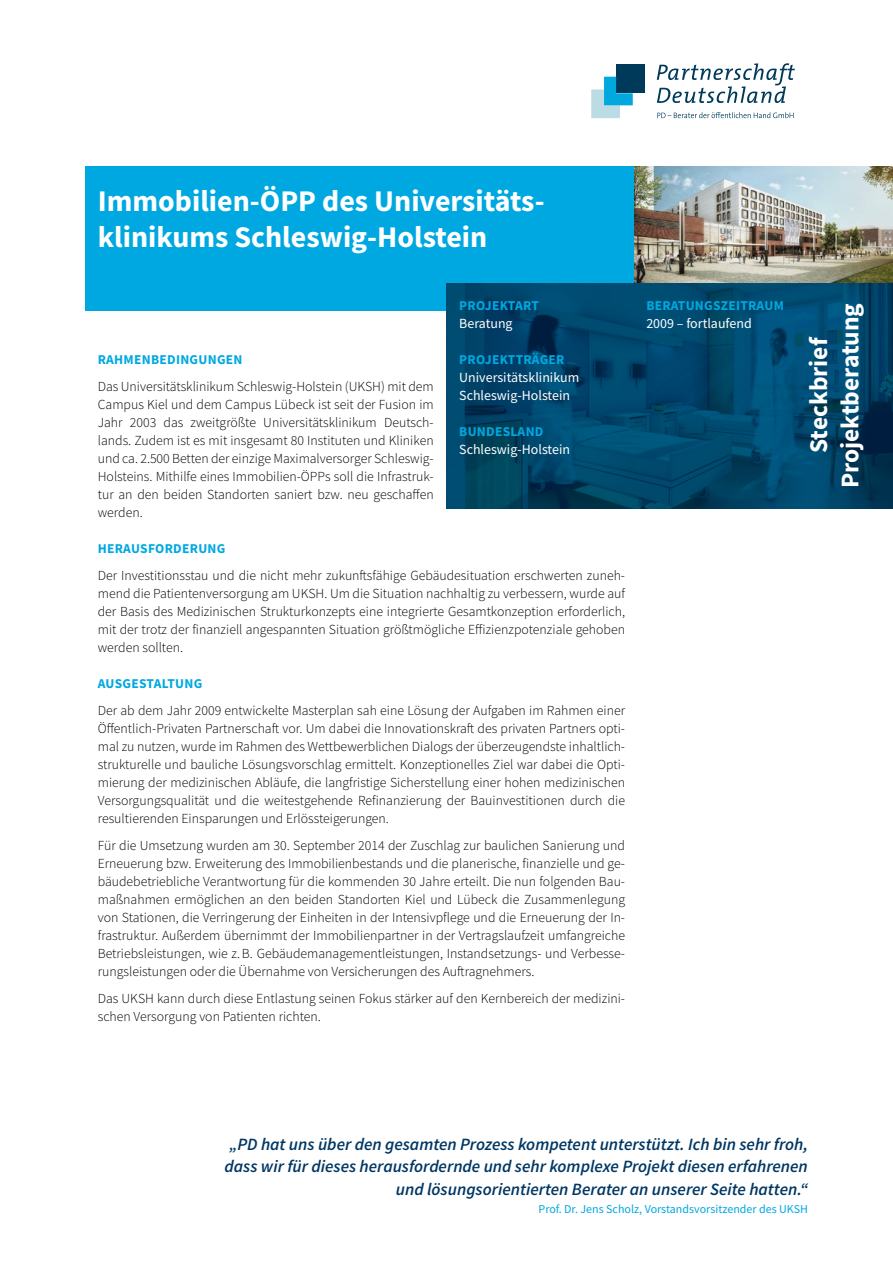
<style>
.page{position:relative;width:893px;height:1263px;background:#fff}
.page>*{position:absolute;margin:0;border:0;box-sizing:border-box;transform-origin:0 0}
.t1{font:700 30px/36px "Source Sans Pro";color:#fff}
.t2{font:700 25.5px/31.5px "Source Sans Pro";color:#fff;text-align:center}
.t3{font:italic 600 17.25px/22.5px "Source Sans Pro";color:#003764;text-align:right}
.t4{font:13.95px/18px "Source Sans Pro";color:#fff}
.Kleiner_Text{font:300 13.8px/18px "Source Sans Pro";color:#000;text-align:justify}
.Kleine_Headline{font:700 13.5px "Source Sans Pro";letter-spacing:.08em;color:#00a8e1}
.t5{font:12px "Source Sans Pro";color:#00a8e1}
</style>
<div class="page">
<img style="left:634px;top:166px;width:259px;height:117px">
<div style="left:85px;top:166px;width:549px;height:144px;background:#00a8e1"></div>
<svg style="left:657px;top:63px;width:138px;height:40px"></svg>
<svg style="left:657px;top:112px;width:136px;height:6px"></svg>
<div style="left:616px;top:65px;width:29px;height:28px;background:#003a5b"></div>
<svg style="left:591px;top:77px;width:42px;height:41px"></svg>
<img style="left:446px;top:283px;width:447px;height:225px">
<h1 class="t1" style="left:98px;top:183px;width:448px">Immobilien-ÖPP des Universitäts&shy;klinikums Schleswig-Holstein</h1>
<p class="Kleine_Headline" style="left:459px;top:296px;width:81px">PROJEKTART</p>
<p class="t4" style="left:459px;top:314px;width:55px">Beratung</p>
<p class="Kleine_Headline" style="left:459px;top:350px;width:107px">PROJEKTTRÄGER</p>
<p class="t4" style="left:459px;top:368px;width:121px">Universitätsklinikum<br>Schleswig-Holstein</p>
<p class="Kleine_Headline" style="left:459px;top:422px;width:86px">BUNDESLAND</p>
<p class="t4" style="left:459px;top:440px;width:112px">Schleswig-Holstein</p>
<p class="Kleine_Headline" style="left:98px;top:350px;width:146px">RAHMENBEDINGUNGEN</p>
<p class="Kleiner_Text" style="left:98px;top:377px;width:337px">Das Universitätsklinikum Schleswig-Holstein (UKSH) mit dem Campus Kiel und dem Campus Lübeck ist seit der Fusion im Jahr 2003 das zweitgrößte Universitätsklinikum Deutsch&shy;lands. Zudem ist es mit insgesamt 80 Instituten und Kliniken und ca. 2.500 Betten der einzige Maximalversorger Schleswig-Holsteins. Mithilfe eines Immobilien-ÖPPs soll die Infrastruk&shy;tur an den beiden Standorten saniert bzw. neu geschaffen werden.</p>
<p class="Kleine_Headline" style="left:98px;top:539px;width:129px">HERAUSFORDERUNG</p>
<p class="Kleiner_Text" style="left:98px;top:566px;width:529px">Der Investitionsstau und die nicht mehr zukunftsfähige Gebäudesituation erschwerten zuneh&shy;mend die Patientenversorgung am UKSH. Um die Situation nachhaltig zu verbessern, wurde auf der Basis des Medizinischen Strukturkonzepts eine integrierte Gesamtkonzeption erforderlich, mit der trotz der finanziell angespannten Situation größtmögliche Effizienzpotenziale gehoben werden sollten.</p>
<p class="Kleine_Headline" style="left:98px;top:674px;width:106px">AUSGESTALTUNG</p>
<p class="Kleiner_Text" style="left:98px;top:701px;width:529px">Der ab dem Jahr 2009 entwickelte Masterplan sah eine Lösung der Aufgaben im Rahmen einer Öffentlich-Privaten Partnerschaft vor. Um dabei die Innovationskraft des privaten Partners opti&shy;mal zu nutzen, wurde im Rahmen des Wettbewerblichen Dialogs der überzeugendste inhaltlich&shy;strukturelle und bauliche Lösungsvorschlag ermittelt. Konzeptionelles Ziel war dabei die Opti&shy;mierung der medizinischen Abläufe, die langfristige Sicherstellung einer hohen medizinischen Versorgungsqualität und die weitestgehende Refinanzierung der Bauinvestitionen durch die resultierenden Einsparungen und Erlössteigerungen.</p>
<p class="Kleiner_Text" style="left:98px;top:836px;width:529px">Für die Umsetzung wurden am 30. September 2014 der Zuschlag zur baulichen Sanierung und Erneuerung bzw. Erweiterung des Immobilienbestands und die planerische, finanzielle und ge&shy;bäudebetriebliche Verantwortung für die kommenden 30 Jahre erteilt. Die nun folgenden Bau&shy;maßnahmen ermöglichen an den beiden Standorten Kiel und Lübeck die Zusammenlegung von Stationen, die Verringerung der Einheiten in der Intensivpflege und die Erneuerung der In&shy;frastruktur. Außerdem übernimmt der Immobilienpartner in der Vertragslaufzeit umfangreiche Betriebsleistungen, wie z.B. Gebäudemanagementleistungen, Instandsetzungs- und Verbesse&shy;rungsleistungen oder die Übernahme von Versicherungen des Auftragnehmers.</p>
<p class="Kleiner_Text" style="left:98px;top:989px;width:529px">Das UKSH kann durch diese Entlastung seinen Fokus stärker auf den Kernbereich der medizini&shy;schen Versorgung von Patienten richten.</p>
<p class="Kleine_Headline" style="left:646px;top:296px;width:139px">BERATUNGSZEITRAUM</p>
<p class="t4" style="left:646px;top:314px;width:107px">2009 – fortlaufend</p>
<h2 class="t2" style="left:802px;top:488px;width:187px;rotate:-90deg">Steckbrief<br>Projektberatung</h2>
<p class="t3" style="left:225px;top:1132px;width:585px">„PD hat uns über den gesamten Prozess kompetent unterstützt. Ich bin sehr froh, dass wir für dieses herausfordernde und sehr komplexe Projekt diesen erfahrenen und lösungsorientierten Berater an unserer Seite hatten.“</p>
<p class="t5" style="left:539px;top:1201px;width:271px">Prof. Dr. Jens Scholz, Vorstandsvorsitzender des UKSH</p>
</div>
